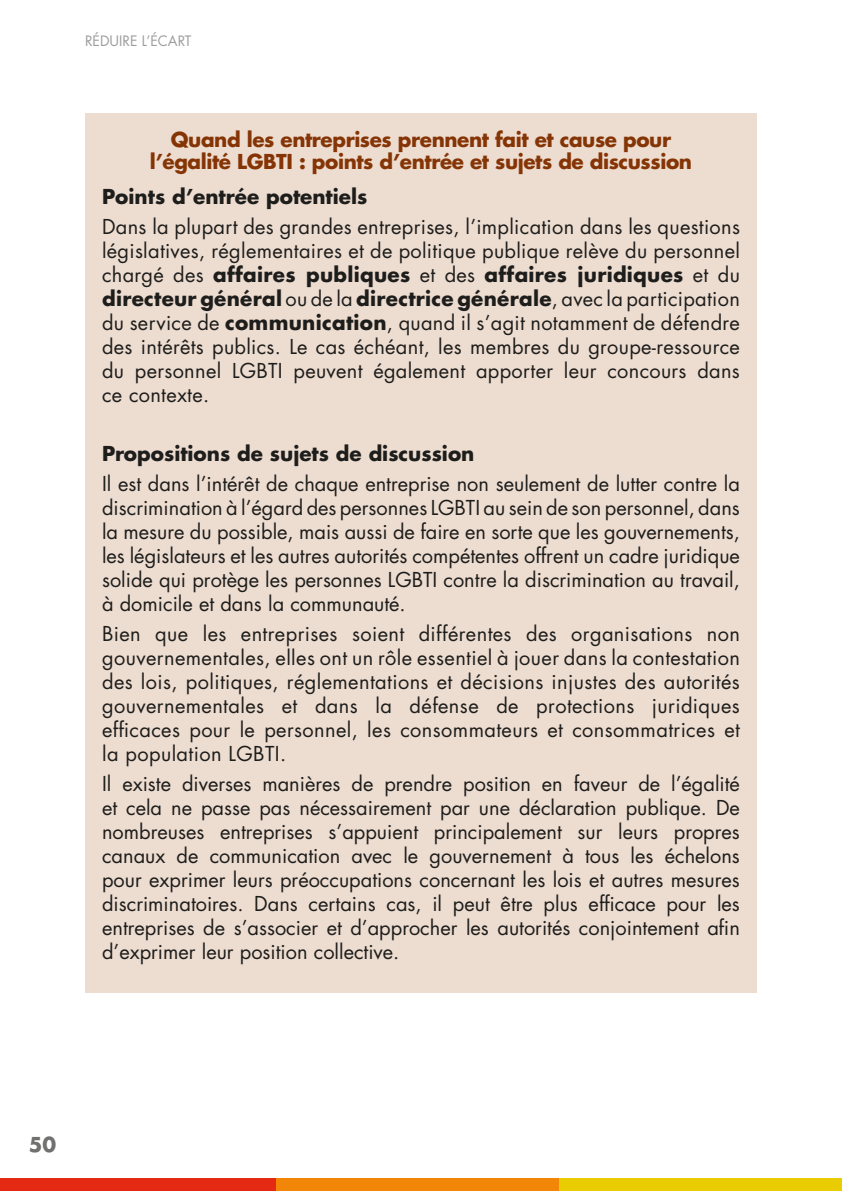
<style>
.page{position:relative;width:842px;height:1191px;background:#fff}
.page>*{position:absolute;margin:0;border:0;box-sizing:border-box;transform-origin:0 0}
.t1{font:20px/24px "Futura Std";letter-spacing:.005em;color:#1d1d1b;text-align:justify}
.t2{font:700 20px/22px "Futura Std";letter-spacing:-.02em;color:#853505;text-align:center}
.t3{font:700 20px "Futura Std";color:#1d1d1b}
.t4{font:700 20px "Futura Std";color:#70706f}
.t5{font:14px "Futura Std";color:#9d9d9d}
.s1{font-weight:700}
</style>
<div class="page">
<div style="left:276px;top:1178px;width:285px;height:13px;background:#f18609"></div>
<div style="left:559px;top:1178px;width:283px;height:13px;background:#eacc02"></div>
<div style="left:0;top:1178px;width:276px;height:13px;background:#e52a13"></div>
<div style="left:85px;top:113px;width:672px;height:879px;background:#eddcd0"></div>
<p class="t5" style="left:85px;top:31px;width:108px">RÉDUIRE L’ÉCART</p>
<p class="t2" style="left:150px;top:128px;width:544px">Quand les entreprises prennent fait et cause pour l’égalité LGBTI : points d’entrée et sujets de discussion</p>
<p class="t3" style="left:102px;top:183px;width:267px">Points d’entrée potentiels</p>
<p class="t1" style="left:102px;top:215px;width:639px">Dans la plupart des grandes entreprises, l’implication dans les questions législatives, réglementaires et de politique publique relève du personnel chargé des <span class="s1">affaires publiques</span> et des <span class="s1">affaires juridiques</span> et du <span class="s1">directeur général</span> ou de la <span class="s1">directrice générale</span>, avec la participation du service de <span class="s1">communication</span>, quand il s’agit notamment de défendre des intérêts publics. Le cas échéant, les membres du groupe-ressource du personnel LGBTI peuvent également apporter leur concours dans ce contexte.</p>
<p class="t3" style="left:102px;top:440px;width:374px">Propositions de sujets de discussion</p>
<p class="t1" style="left:102px;top:472px;width:639px">Il est dans l’intérêt de chaque entreprise non seulement de lutter contre la discrimination à l’égard des personnes LGBTI au sein de son personnel, dans la mesure du possible, mais aussi de faire en sorte que les gouvernements, les législateurs et les autres autorités compétentes offrent un cadre juridique solide qui protège les personnes LGBTI contre la discrimination au travail, à domicile et dans la communauté.</p>
<p class="t1" style="left:102px;top:621px;width:639px">Bien que les entreprises soient différentes des organisations non gouvernementales, elles ont un rôle essentiel à jouer dans la contestation des lois, politiques, réglementations et décisions injustes des autorités gouvernementales et dans la défense de protections juridiques efficaces pour le personnel, les consommateurs et consommatrices et la population LGBTI.</p>
<p class="t1" style="left:102px;top:771px;width:639px">Il existe diverses manières de prendre position en faveur de l’égalité et cela ne passe pas nécessairement par une déclaration publique. De nombreuses entreprises s’appuient principalement sur leurs propres canaux de communication avec le gouvernement à tous les échelons pour exprimer leurs préoccupations concernant les lois et autres mesures discriminatoires. Dans certains cas, il peut être plus efficace pour les entreprises de s’associer et d’approcher les autorités conjointement afin d’exprimer leur position collective.</p>
<p class="t4" style="left:29px;top:1131px;width:29px">50</p>
</div>
